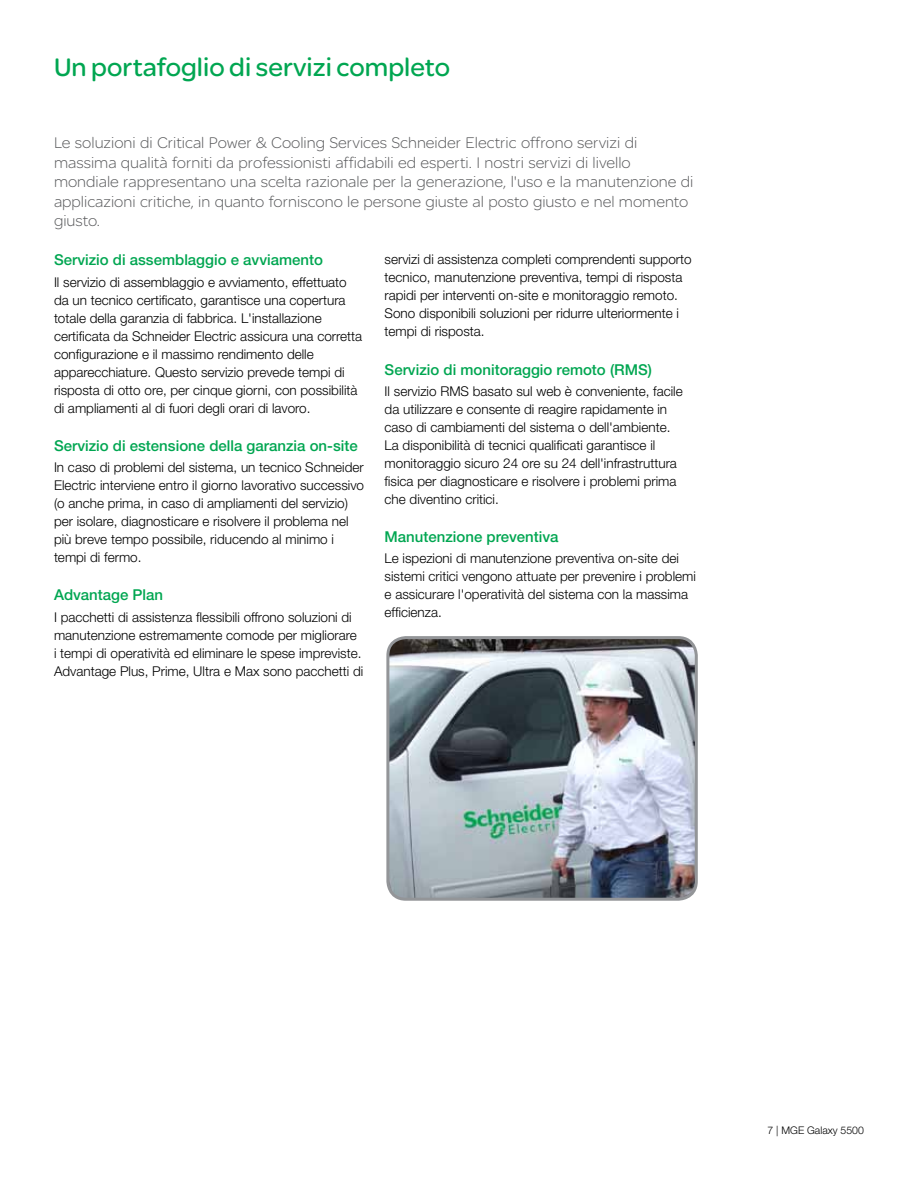
<style>
.page{position:relative;width:918px;height:1188px;background:#fff}
.page>*{position:absolute;margin:0;border:0;box-sizing:border-box;transform-origin:0 0}
.t1{font:27px "SE Optimist";color:#00a651}
.t2{font:300 16.5px/19.5px "SE Optimist";color:#58595b}
.t3{font:500 15px "Helvetica Neue";color:#00a651}
.t4{font:300 13.5px/18px "Helvetica Neue";color:#000}
.t5{font:300 10.5px "Helvetica Neue";color:#000}
</style>
<div class="page">
<img style="left:390px;top:640px;width:304px;height:257px">
<div style="left:386px;top:636px;width:312px;height:265px;border:3px solid #939598;border-radius:18px"></div>
<h1 class="t1" style="left:54px;top:48px;width:398px">Un portafoglio di servizi completo</h1>
<p class="t2" style="left:54px;top:133px;width:641px">Le soluzioni di Critical Power &amp; Cooling Services Schneider Electric offrono servizi di massima qualità forniti da professionisti affidabili ed esperti. I nostri servizi di livello mondiale rappresentano una scelta razionale per la generazione, l'uso e la manutenzione di applicazioni critiche, in quanto forniscono le persone giuste al posto giusto e nel momento giusto.</p>
<p class="t3" style="left:54px;top:251px;width:271px">Servizio di assemblaggio e avviamento</p>
<p class="t4" style="left:54px;top:273px;width:310px">Il servizio di assemblaggio e avviamento, effettuato da un tecnico certificato, garantisce una copertura totale della garanzia di fabbrica. L'installazione certificata da Schneider Electric assicura una corretta configurazione e il massimo rendimento delle apparecchiature. Questo servizio prevede tempi di risposta di otto ore, per cinque giorni, con possibilità di ampliamenti al di fuori degli orari di lavoro.</p>
<p class="t3" style="left:54px;top:437px;width:305px">Servizio di estensione della garanzia on-site</p>
<p class="t4" style="left:54px;top:458px;width:312px">In caso di problemi del sistema, un tecnico Schneider Electric interviene entro il giorno lavorativo successivo (o anche prima, in caso di ampliamenti del servizio) per isolare, diagnosticare e risolvere il problema nel più breve tempo possibile, riducendo al minimo i tempi di fermo.</p>
<p class="t3" style="left:54px;top:586px;width:111px">Advantage Plan</p>
<p class="t4" style="left:54px;top:608px;width:311px">I pacchetti di assistenza flessibili offrono soluzioni di manutenzione estremamente comode per migliorare<br>i tempi di operatività ed eliminare le spese impreviste.<br>Advantage Plus, Prime, Ultra e Max sono pacchetti di</p>
<p class="t4" style="left:385px;top:250px;width:309px">servizi di assistenza completi comprendenti supporto tecnico, manutenzione preventiva, tempi di risposta rapidi per interventi on-site e monitoraggio remoto.<br>Sono disponibili soluzioni per ridurre ulteriormente i tempi di risposta.</p>
<p class="t3" style="left:385px;top:360px;width:269px">Servizio di monitoraggio remoto (RMS)</p>
<p class="t4" style="left:385px;top:382px;width:300px">Il servizio RMS basato sul web è conveniente, facile da utilizzare e consente di reagire rapidamente in caso di cambiamenti del sistema o dell'ambiente.<br>La disponibilità di tecnici qualificati garantisce il monitoraggio sicuro 24 ore su 24 dell'infrastruttura fisica per diagnosticare e risolvere i problemi prima che diventino critici.</p>
<p class="t3" style="left:385px;top:528px;width:175px">Manutenzione preventiva</p>
<p class="t4" style="left:385px;top:549px;width:313px">Le ispezioni di manutenzione preventiva on-site dei sistemi critici vengono attuate per prevenire i problemi e assicurare l'operatività del sistema con la massima efficienza.</p>
<p class="t5" style="left:768px;top:1124px;width:98px">7 | MGE Galaxy 5500</p>
</div>
